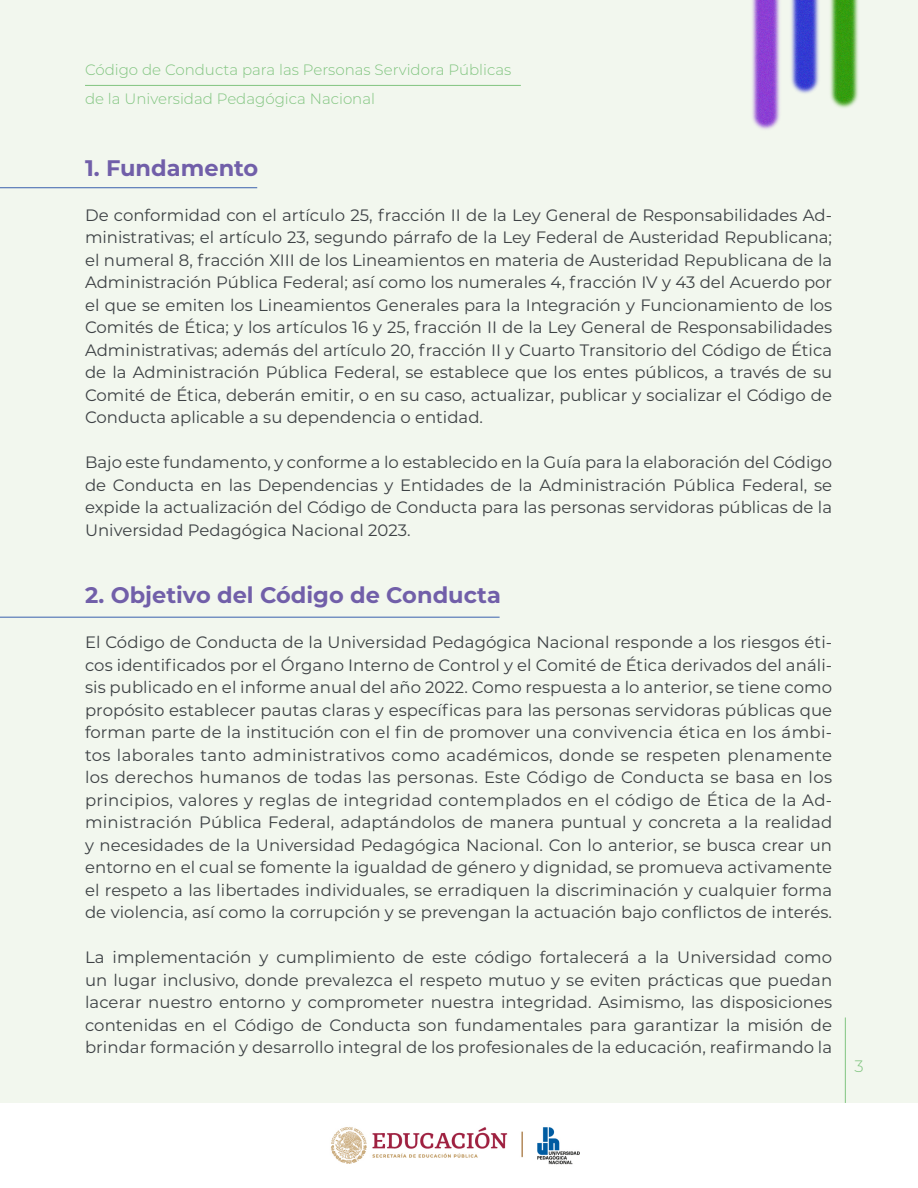
<style>
.page{position:relative;width:918px;height:1188px;background:#fff}
.page>*{position:absolute;margin:0;border:0;box-sizing:border-box;transform-origin:0 0}
.t1{font:700 22.5px "Montserrat";color:#715fa9}
.t2{font:16.5px/22.5px "Montserrat";color:#3d4144;text-align:justify}
.t3{font:300 16.5px "Montserrat";color:#81c480}
.t4{font:300 15px/28.5px "Montserrat";color:#81c480}
</style>
<div class="page">
<div style="left:0;top:0;width:918px;height:1103px;background:#f2f7ee"></div>
<img style="left:331px;top:1127px;width:249px;height:38px">
<hr style="left:85px;top:85px;width:436px;height:1px;background:#81c480">
<img style="left:752px;top:0;width:107px;height:130px">
<hr style="left:845px;top:1017px;width:1px;height:86px;background:#81c480">
<hr style="left:0;top:187px;width:257px;height:1px;background:#3a61ad">
<hr style="left:0;top:617px;width:500px;height:1px;background:#3a61ad">
<p class="t4" style="left:85px;top:55px;width:428px">Código de Conducta para las Personas Servidora Públicas de la Universidad Pedagógica Nacional</p>
<p class="t1" style="left:85px;top:151px;width:175px">1. Fundamento</p>
<p class="t2" style="left:85px;top:203px;width:749px">De conformidad con el artículo 25, fracción II de la Ley General de Responsabilidades Ad&shy;ministrativas; el artículo 23, segundo párrafo de la Ley Federal de Austeridad Republicana; el numeral 8, fracción XIII de los Lineamientos en materia de Austeridad Republicana de la Administración Pública Federal; así como los numerales 4, fracción IV y 43 del Acuerdo por el que se emiten los Lineamientos Generales para la Integración y Funcionamiento de los Comités de Ética; y los artículos 16 y 25, fracción II de la Ley General de Responsabilidades Administrativas; además del artículo 20, fracción II y Cuarto Transitorio del Código de Ética de la Administración Pública Federal, se establece que los entes públicos, a través de su Comité de Ética, deberán emitir, o en su caso, actualizar, publicar y socializar el Código de Conducta aplicable a su dependencia o entidad.</p>
<p class="t2" style="left:85px;top:451px;width:749px">Bajo este fundamento, y conforme a lo establecido en la Guía para la elaboración del Código de Conducta en las Dependencias y Entidades de la Administración Pública Federal, se expide la actualización del Código de Conducta para las personas servidoras públicas de la Universidad Pedagógica Nacional 2023.</p>
<p class="t1" style="left:85px;top:579px;width:417px">2. Objetivo del Código de Conducta</p>
<p class="t2" style="left:85px;top:631px;width:749px">El Código de Conducta de la Universidad Pedagógica Nacional responde a los riesgos éti&shy;cos identificados por el Órgano Interno de Control y el Comité de Ética derivados del análi&shy;sis publicado en el informe anual del año 2022. Como respuesta a lo anterior, se tiene como propósito establecer pautas claras y específicas para las personas servidoras públicas que forman parte de la institución con el fin de promover una convivencia ética en los ámbi&shy;tos laborales tanto administrativos como académicos, donde se respeten plenamente los derechos humanos de todas las personas. Este Código de Conducta se basa en los principios, valores y reglas de integridad contemplados en el código de Ética de la Ad&shy;ministración Pública Federal, adaptándolos de manera puntual y concreta a la realidad y necesidades de la Universidad Pedagógica Nacional. Con lo anterior, se busca crear un entorno en el cual se fomente la igualdad de género y dignidad, se promueva activamente el respeto a las libertades individuales, se erradiquen la discriminación y cualquier forma de violencia, así como la corrupción y se prevengan la actuación bajo conflictos de interés.</p>
<p class="t2" style="left:85px;top:946px;width:749px">La implementación y cumplimiento de este código fortalecerá a la Universidad como un lugar inclusivo, donde prevalezca el respeto mutuo y se eviten prácticas que puedan lacerar nuestro entorno y comprometer nuestra integridad. Asimismo, las disposiciones contenidas en el Código de Conducta son fundamentales para garantizar la misión de brindar formación y desarrollo integral de los profesionales de la educación, reafirmando la</p>
<p class="t3" style="left:855px;top:1055px;width:11px">3</p>
</div>
